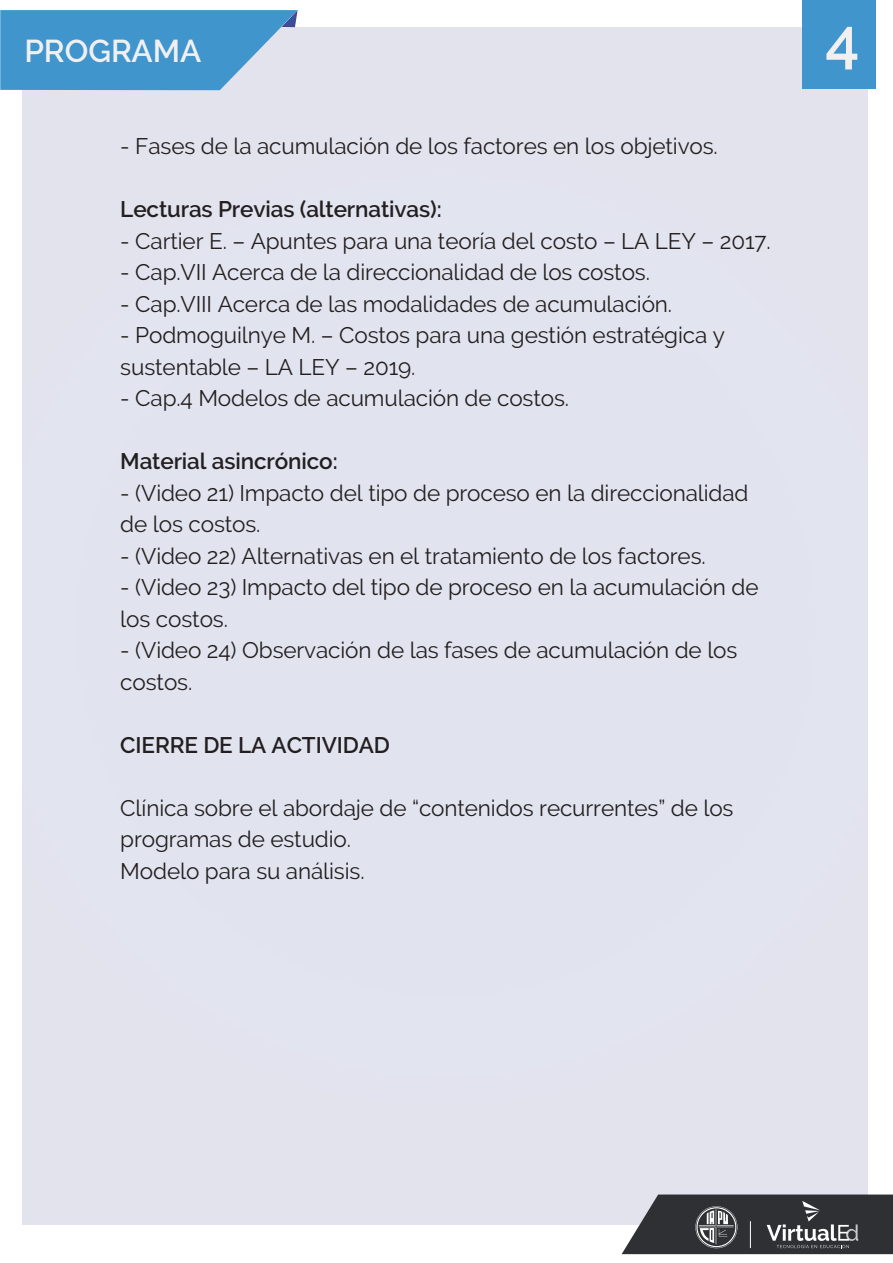
<style>
.page{position:relative;width:893px;height:1263px;background:#fff}
.page>*{position:absolute;margin:0;border:0;box-sizing:border-box;transform-origin:0 0}
.t1{font:600 61.05px "Raleway";color:#f0f0f0}
.t2{font:600 31.5px "Raleway";color:#f0f0f0}
.t3{font:22.5px/31.5px "Raleway";letter-spacing:-.005em;color:#231f20}
.t4{font:600 22.5px "Raleway";letter-spacing:-.005em;color:#231f20}
</style>
<div class="page">
<div style="left:23px;top:27px;width:845px;height:1198px;background:#e2e4ef"></div>
<svg style="left:622px;top:1194px;width:271px;height:60px;background:#4d4d51"></svg>
<svg style="left:0;top:10px;width:298px;height:80px;background:#559ed1"></svg>
<div style="left:802px;top:0;width:74px;height:88px;background:#4195cd"></div>
<h2 class="t2" style="left:24px;top:32px;width:179px">PROGRAMA</h2>
<p class="t3" style="left:120px;top:130px;width:599px">- Fases de la acumulación de los factores en los objetivos.</p>
<p class="t4" style="left:120px;top:196px;width:323px">Lecturas Previas (alternativas):</p>
<p class="t3" style="left:120px;top:225px;width:652px">- Cartier E. – Apuntes para una teoría del costo – LA LEY – 2017.</p>
<p class="t3" style="left:120px;top:256px;width:531px">- Cap.VII Acerca de la direccionalidad de los costos.</p>
<p class="t3" style="left:120px;top:288px;width:553px">- Cap.VIII Acerca de las modalidades de acumulación.</p>
<p class="t3" style="left:120px;top:319px;width:606px">- Podmoguilnye M. – Costos para una gestión estratégica y sustentable – LA LEY – 2019.</p>
<p class="t3" style="left:120px;top:382px;width:450px">- Cap.4 Modelos de acumulación de costos.</p>
<p class="t4" style="left:120px;top:448px;width:219px">Material asincrónico:</p>
<p class="t3" style="left:120px;top:477px;width:630px">- (Video 21) Impacto del tipo de proceso en la direccionalidad de los costos.</p>
<p class="t3" style="left:120px;top:540px;width:587px">- (Video 22) Alternativas en el tratamiento de los factores.</p>
<p class="t3" style="left:120px;top:571px;width:640px">- (Video 23) Impacto del tipo de proceso en la acumulación de los costos.</p>
<p class="t3" style="left:120px;top:634px;width:619px">- (Video 24) Observación de las fases de acumulación de los costos.</p>
<p class="t4" style="left:120px;top:732px;width:271px">CIERRE DE LA ACTIVIDAD</p>
<p class="t3" style="left:120px;top:792px;width:615px">Clínica sobre el abordaje de “contenidos recurrentes” de los programas de estudio.<br>Modelo para su análisis.</p>
<h1 class="t1" style="left:825px;top:5px;width:36px">4</h1>
</div>
